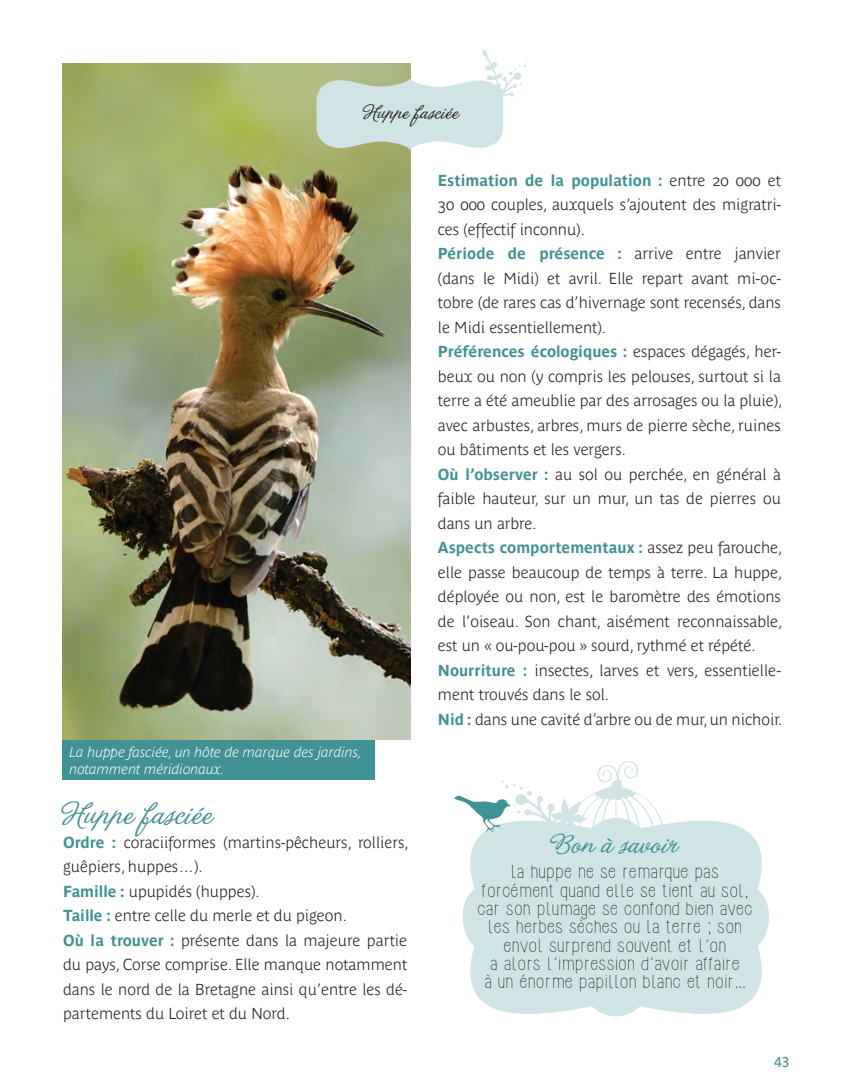
<style>
.page{position:relative;width:844px;height:1092px;background:#fff}
.page>*{position:absolute;margin:0;border:0;box-sizing:border-box;transform-origin:0 0}
.t1{font:33.25px "La Porteniadela Recoleta";color:#3f9294}
.t2{font:29.4px "La Porteniadela Recoleta";color:#409294}
.t3{font:21px "La Porteniadela Recoleta";color:#231f20}
.t4{font:19.25px/18.4px "Hipsterish Font Normal";color:#231f20;text-align:center}
.t5{font:700 15.75px/24.5px "Parisine Plus Clair";color:#231f20}
.t6{font:italic 700 14px/16.8px "Parisine Plus Clair";color:#fff}
.t7{font:14px "Parisine";color:#409294}
.s1{font-family:"Parisine";color:#409294}
</style>
<div class="page">
<img style="left:63px;top:63px;width:347px;height:676px">
<div style="left:63px;top:739px;width:312px;height:40px;background:#409294"></div>
<svg style="left:316px;top:49px;width:211px;height:101px"></svg>
<svg style="left:462px;top:820px;width:307px;height:196px;background:#d5e6e7"></svg>
<svg style="left:454px;top:761px;width:211px;height:150px"></svg>
<p class="t3" style="left:364px;top:100px;width:96px">Huppe fasciée</p>
<p class="t6" style="left:69px;top:744px;width:294px">La huppe fasciée, un hôte de marque des jardins, notamment méridionaux.</p>
<p class="t1" style="left:63px;top:794px;width:152px">Huppe fasciée</p>
<p class="t5" style="left:63px;top:830px;width:347px"><span class="s1">Ordre :</span> coraciiformes (martins-pêcheurs, rolliers, guêpiers, huppes…).<br><span class="s1">Famille :</span> upupidés (huppes).<br><span class="s1">Taille :</span> entre celle du merle et du pigeon.<br><span class="s1">Où la trouver :</span> présente dans la majeure partie du pays, Corse comprise. Elle manque notamment dans le nord de la Bretagne ainsi qu’entre les dé&shy;partements du Loiret et du Nord.</p>
<p class="t5" style="left:438px;top:169px;width:346px"><span class="s1">Estimation de la population :</span> entre 20 000 et 30 000 couples, auxquels s’ajoutent des migratri&shy;ces (effectif inconnu).<br><span class="s1">Période de présence :</span> arrive entre janvier (dans le Midi) et avril. Elle repart avant mi-oc&shy;tobre (de rares cas d’hivernage sont recensés, dans le Midi essentiellement).<br><span class="s1">Préférences écologiques :</span> espaces dégagés, her&shy;beux ou non (y compris les pelouses, surtout si la terre a été ameublie par des arrosages ou la pluie), avec arbustes, arbres, murs de pierre sèche, ruines ou bâtiments et les vergers.<br><span class="s1">Où l’observer :</span> au sol ou perchée, en général à faible hauteur, sur un mur, un tas de pierres ou dans un arbre.<br><span class="s1">Aspects comportementaux :</span> assez peu farouche, elle passe beaucoup de temps à terre. La huppe, déployée ou non, est le baromètre des émotions de l’oiseau. Son chant, aisément reconnaissable, est un « ou-pou-pou » sourd, rythmé et répété.<br><span class="s1">Nourriture :</span> insectes, larves et vers, essentielle&shy;ment trouvés dans le sol.<br><span class="s1">Nid :</span> dans une cavité d’arbre ou de mur, un nichoir.</p>
<p class="t2" style="left:553px;top:826px;width:127px">Bon à savoir</p>
<p class="t4" style="left:478px;top:863px;width:276px">La huppe ne se remarque pas forcément quand elle se tient au sol, car son plumage se confond bien avec les herbes sèches ou la terre ; son envol surprend souvent et l’on<br>a alors l’impression d’avoir affaire<br>à un énorme papillon blanc et noir...</p>
<p class="t7" style="left:774px;top:1056px;width:17px">43</p>
</div>
